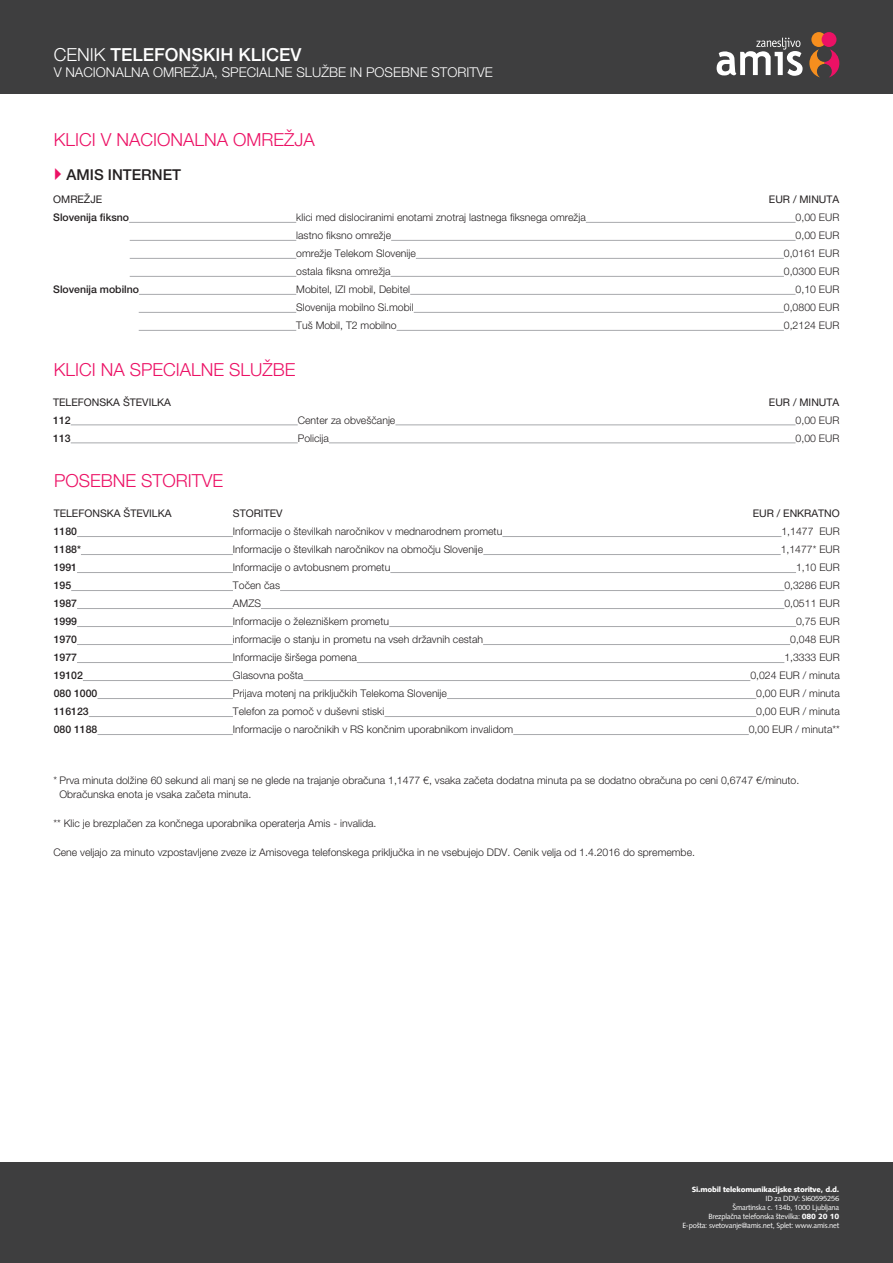
<style>
.page{position:relative;width:893px;height:1263px;background:#fff}
.page>*{position:absolute;margin:0;border:0;box-sizing:border-box;transform-origin:0 0}
.t1{font:300 18px "Helvetica Neue LT Pro";color:#ec1165}
.t2{font:500 18px "Helvetica Neue LT Pro";color:#fff}
.t3{font:500 15px "Helvetica Neue LT Pro";color:#231f20}
.t4{font:300 13.5px "Helvetica Neue LT Pro";color:#fff}
.t5{font:300 10.5px/14.4px "Helvetica Neue LT Pro";color:#231f20}
.t6{font:500 10.5px "Helvetica Neue LT Pro";color:#231f20}
.t7{font:10.5px "Helvetica Neue LT Pro";color:#231f20}
.t8{font:7.5px/9px "Syntax LT Std";letter-spacing:-.025em;color:#fff;text-align:right}
.t9{font:900 7.5px "Syntax LT Std";letter-spacing:-.025em;color:#fff}
.s1{font-weight:300}
.s2{font-weight:900}
</style>
<div class="page">
<hr style="left:129px;top:222px;width:167px;height:1px;background:#a8a9ad">
<hr style="left:586px;top:222px;width:209px;height:1px;background:#a8a9ad">
<hr style="left:130px;top:240px;width:166px;height:1px;background:#a8a9ad">
<hr style="left:391px;top:240px;width:404px;height:1px;background:#a8a9ad">
<hr style="left:130px;top:258px;width:166px;height:1px;background:#a8a9ad">
<hr style="left:416px;top:258px;width:368px;height:1px;background:#a8a9ad">
<hr style="left:130px;top:276px;width:166px;height:1px;background:#a8a9ad">
<hr style="left:391px;top:276px;width:393px;height:1px;background:#a8a9ad">
<hr style="left:139px;top:294px;width:157px;height:1px;background:#a8a9ad">
<hr style="left:410px;top:294px;width:385px;height:1px;background:#a8a9ad">
<hr style="left:139px;top:312px;width:157px;height:1px;background:#a8a9ad">
<hr style="left:414px;top:312px;width:370px;height:1px;background:#a8a9ad">
<hr style="left:139px;top:330px;width:157px;height:1px;background:#a8a9ad">
<hr style="left:397px;top:330px;width:387px;height:1px;background:#a8a9ad">
<div style="left:0;top:0;width:893px;height:94px;background:#3e3e3f"></div>
<svg style="left:809px;top:49px;width:30px;height:28px"></svg>
<div style="left:811px;top:32px;width:15px;height:15px;background:#f68e1e;border-radius:50%"></div>
<div style="left:821px;top:32px;width:15px;height:15px;background:#ec1165;border-radius:50%"></div>
<svg style="left:716px;top:38px;width:86px;height:38px"></svg>
<hr style="left:71px;top:425px;width:227px;height:1px;background:#a8a9ad">
<hr style="left:395px;top:425px;width:400px;height:1px;background:#a8a9ad">
<hr style="left:71px;top:443px;width:227px;height:1px;background:#a8a9ad">
<hr style="left:329px;top:443px;width:466px;height:1px;background:#a8a9ad">
<hr style="left:77px;top:536px;width:156px;height:1px;background:#a8a9ad">
<hr style="left:502px;top:536px;width:279px;height:1px;background:#a8a9ad">
<hr style="left:81px;top:554px;width:152px;height:1px;background:#a8a9ad">
<hr style="left:483px;top:554px;width:298px;height:1px;background:#a8a9ad">
<hr style="left:77px;top:572px;width:156px;height:1px;background:#a8a9ad">
<hr style="left:390px;top:572px;width:406px;height:1px;background:#a8a9ad">
<hr style="left:71px;top:590px;width:162px;height:1px;background:#a8a9ad">
<hr style="left:280px;top:590px;width:504px;height:1px;background:#a8a9ad">
<hr style="left:77px;top:608px;width:156px;height:1px;background:#a8a9ad">
<hr style="left:261px;top:608px;width:523px;height:1px;background:#a8a9ad">
<hr style="left:77px;top:626px;width:156px;height:1px;background:#a8a9ad">
<hr style="left:389px;top:626px;width:407px;height:1px;background:#a8a9ad">
<hr style="left:77px;top:644px;width:156px;height:1px;background:#a8a9ad">
<hr style="left:483px;top:644px;width:307px;height:1px;background:#a8a9ad">
<hr style="left:77px;top:662px;width:156px;height:1px;background:#a8a9ad">
<hr style="left:357px;top:662px;width:427px;height:1px;background:#a8a9ad">
<hr style="left:83px;top:680px;width:150px;height:1px;background:#a8a9ad">
<hr style="left:303px;top:680px;width:447px;height:1px;background:#a8a9ad">
<hr style="left:97px;top:698px;width:136px;height:1px;background:#a8a9ad">
<hr style="left:447px;top:698px;width:309px;height:1px;background:#a8a9ad">
<hr style="left:89px;top:716px;width:144px;height:1px;background:#a8a9ad">
<hr style="left:384px;top:716px;width:372px;height:1px;background:#a8a9ad">
<hr style="left:97px;top:734px;width:136px;height:1px;background:#a8a9ad">
<hr style="left:513px;top:734px;width:236px;height:1px;background:#a8a9ad">
<div style="left:0;top:1162px;width:893px;height:101px;background:#3e3e3f"></div>
<h1 class="t2" style="left:54px;top:44px;width:249px"><span class="s1">CENIK</span> TELEFONSKIH KLICEV</h1>
<p class="t4" style="left:54px;top:67px;width:441px">V NACIONALNA OMREŽJA, SPECIALNE SLUŽBE IN POSEBNE STORITVE</p>
<h1 class="t1" style="left:54px;top:133px;width:263px">KLICI V NACIONALNA OMREŽJA</h1>
<h2 class="t3" style="left:67px;top:166px;width:116px">AMIS INTERNET</h2>
<p class="t7" style="left:53px;top:194px;width:51px">OMREŽJE</p>
<p class="t7" style="left:769px;top:194px;width:72px">EUR / MINUTA</p>
<p class="t6" style="left:53px;top:212px;width:77px">Slovenija fiksno</p>
<p class="t5" style="left:296px;top:211px;width:291px">klici med dislociranimi enotami znotraj lastnega fiksnega omrežja</p>
<p class="t5" style="left:795px;top:211px;width:45px">0,00 EUR</p>
<p class="t5" style="left:296px;top:229px;width:96px">lastno fiksno omrežje</p>
<p class="t5" style="left:795px;top:229px;width:45px">0,00 EUR</p>
<p class="t5" style="left:296px;top:247px;width:121px">omrežje Telekom Slovenije</p>
<p class="t5" style="left:784px;top:247px;width:57px">0,0161 EUR</p>
<p class="t5" style="left:296px;top:265px;width:96px">ostala fiksna omrežja</p>
<p class="t5" style="left:784px;top:265px;width:57px">0,0300 EUR</p>
<p class="t6" style="left:53px;top:284px;width:87px">Slovenija mobilno</p>
<p class="t5" style="left:296px;top:283px;width:115px">Mobitel, IZI mobil, Debitel</p>
<p class="t5" style="left:795px;top:283px;width:45px">0,10 EUR</p>
<p class="t5" style="left:296px;top:301px;width:119px">Slovenija mobilno Si.mobil</p>
<p class="t5" style="left:784px;top:301px;width:57px">0,0800 EUR</p>
<p class="t5" style="left:296px;top:319px;width:102px">Tuš Mobil, T2 mobilno</p>
<p class="t5" style="left:784px;top:319px;width:57px">0,2124 EUR</p>
<h1 class="t1" style="left:54px;top:363px;width:243px">KLICI NA SPECIALNE SLUŽBE</h1>
<p class="t7" style="left:53px;top:396px;width:119px">TELEFONSKA ŠTEVILKA</p>
<p class="t7" style="left:769px;top:396px;width:72px">EUR / MINUTA</p>
<p class="t6" style="left:53px;top:414px;width:19px">112</p>
<p class="t5" style="left:298px;top:414px;width:99px">Center za obveščanje</p>
<p class="t5" style="left:795px;top:414px;width:45px">0,00 EUR</p>
<p class="t6" style="left:53px;top:432px;width:19px">113</p>
<p class="t5" style="left:298px;top:432px;width:33px">Policija</p>
<p class="t5" style="left:795px;top:432px;width:45px">0,00 EUR</p>
<h1 class="t1" style="left:54px;top:474px;width:171px">POSEBNE STORITVE</h1>
<p class="t7" style="left:54px;top:508px;width:119px">TELEFONSKA ŠTEVILKA</p>
<p class="t7" style="left:233px;top:508px;width:51px">STORITEV</p>
<p class="t7" style="left:753px;top:508px;width:89px">EUR / ENKRATNO</p>
<p class="t6" style="left:54px;top:526px;width:25px">1180</p>
<p class="t5" style="left:233px;top:525px;width:271px">Informacije o številkah naročnikov v mednarodnem prometu</p>
<p class="t5" style="left:781px;top:525px;width:60px">1,1477 EUR</p>
<p class="t6" style="left:54px;top:544px;width:29px">1188*</p>
<p class="t5" style="left:233px;top:543px;width:252px">Informacije o številkah naročnikov na območju Slovenije</p>
<p class="t5" style="left:781px;top:543px;width:61px">1,1477* EUR</p>
<p class="t6" style="left:54px;top:562px;width:25px">1991</p>
<p class="t5" style="left:233px;top:561px;width:159px">Informacije o avtobusnem prometu</p>
<p class="t5" style="left:796px;top:561px;width:45px">1,10 EUR</p>
<p class="t6" style="left:54px;top:580px;width:19px">195</p>
<p class="t5" style="left:233px;top:579px;width:49px">Točen čas</p>
<p class="t5" style="left:784px;top:579px;width:57px">0,3286 EUR</p>
<p class="t6" style="left:54px;top:598px;width:25px">1987</p>
<p class="t5" style="left:233px;top:597px;width:30px">AMZS</p>
<p class="t5" style="left:784px;top:597px;width:57px">0,0511 EUR</p>
<p class="t6" style="left:54px;top:616px;width:25px">1999</p>
<p class="t5" style="left:233px;top:615px;width:158px">Informacije o železniškem prometu</p>
<p class="t5" style="left:796px;top:615px;width:45px">0,75 EUR</p>
<p class="t6" style="left:54px;top:634px;width:25px">1970</p>
<p class="t5" style="left:233px;top:633px;width:252px">informacije o stanju in prometu na vseh državnih cestah</p>
<p class="t5" style="left:790px;top:633px;width:51px">0,048 EUR</p>
<p class="t6" style="left:54px;top:652px;width:25px">1977</p>
<p class="t5" style="left:233px;top:651px;width:125px">Informacije širšega pomena</p>
<p class="t5" style="left:784px;top:651px;width:57px">1,3333 EUR</p>
<p class="t6" style="left:54px;top:670px;width:31px">19102</p>
<p class="t5" style="left:233px;top:669px;width:72px">Glasovna pošta</p>
<p class="t5" style="left:750px;top:669px;width:91px">0,024 EUR / minuta</p>
<p class="t6" style="left:54px;top:688px;width:45px">080 1000</p>
<p class="t5" style="left:233px;top:687px;width:215px">Prijava motenj na priključkih Telekoma Slovenije</p>
<p class="t5" style="left:756px;top:687px;width:85px">0,00 EUR / minuta</p>
<p class="t6" style="left:54px;top:706px;width:37px">116123</p>
<p class="t5" style="left:233px;top:705px;width:153px">Telefon za pomoč v duševni stiski</p>
<p class="t5" style="left:756px;top:705px;width:85px">0,00 EUR / minuta</p>
<p class="t6" style="left:54px;top:724px;width:45px">080 1188</p>
<p class="t5" style="left:233px;top:723px;width:282px">Informacije o naročnikih v RS končnim uporabnikom invalidom</p>
<p class="t5" style="left:749px;top:723px;width:93px">0,00 EUR / minuta**</p>
<p class="t5" style="left:59px;top:774px;width:741px;text-indent:-6px">* Prva minuta dolžine 60 sekund ali manj se ne glede na trajanje obračuna 1,1477 €, vsaka začeta dodatna minuta pa se dodatno obračuna po ceni 0,6747 €/minuto.<br>Obračunska enota je vsaka začeta minuta.</p>
<p class="t5" style="left:53px;top:817px;width:324px">** Klic je brezplačen za končnega uporabnika operaterja Amis - invalida.</p>
<p class="t5" style="left:53px;top:846px;width:643px">Cene veljajo za minuto vzpostavljene zveze iz Amisovega telefonskega priključka in ne vsebujejo DDV. Cenik velja od 1.4.2016 do spremembe.</p>
<p class="t9" style="left:692px;top:1185px;width:149px">Si.mobil telekomunikacijske storitve, d.d.</p>
<p class="t8" style="left:682px;top:1194px;width:158px">ID za DDV: SI60595256<br>Šmartinska c. 134b, 1000 Ljubljana<br>Brezplačna telefonska številka: <span class="s2">080 20 10<br></span>E-pošta: svetovanje@amis.net, Splet: www.amis.net</p>
</div>
